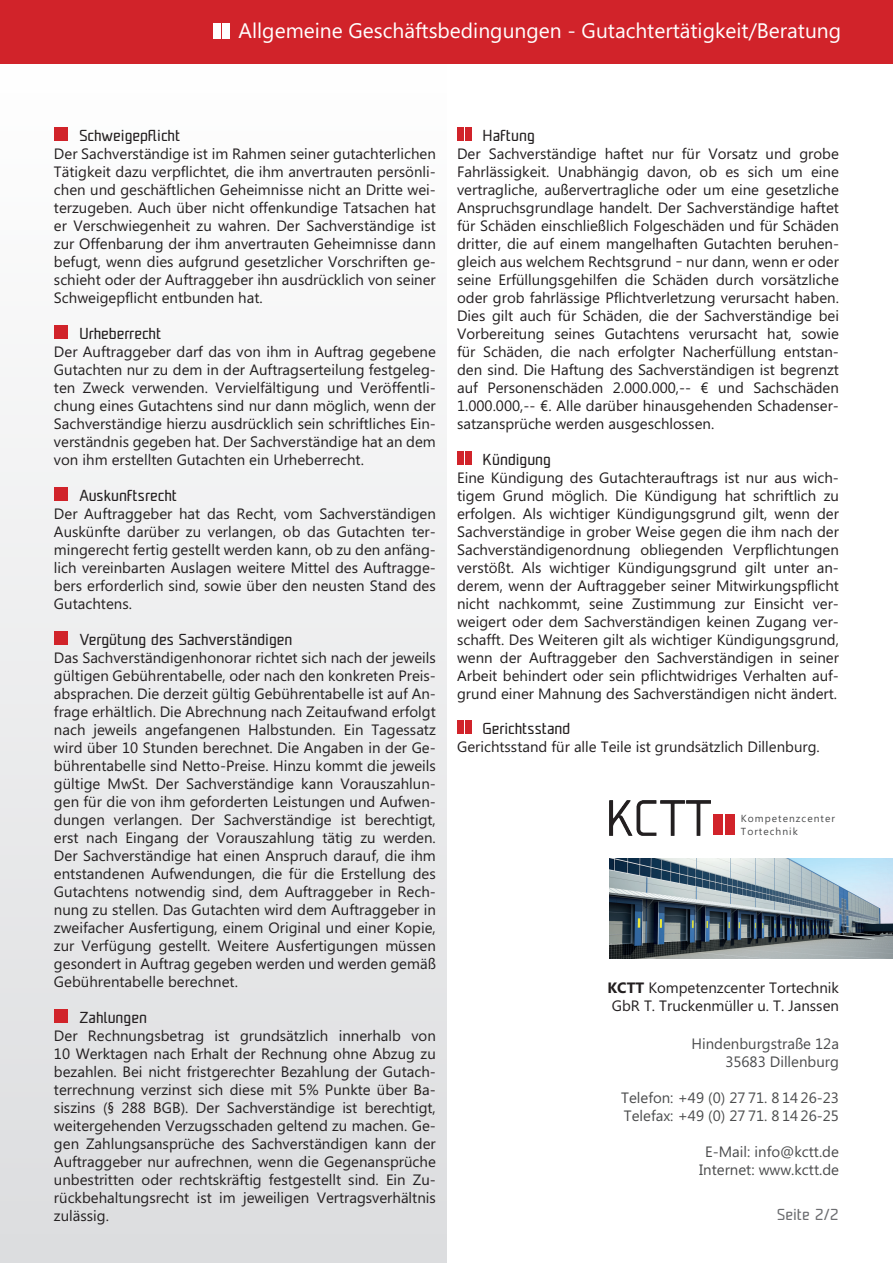
<style>
.page{position:relative;width:893px;height:1263px;background:#fff}
.page>*{position:absolute;margin:0;border:0;box-sizing:border-box;transform-origin:0 0}
.t1{font:21px "Microsoft Phags Pa";color:#fff}
.t2{font:15px/18px "Microsoft Phags Pa";color:#231f20;text-align:justify}
.t3{font:15px/18px "Microsoft Phags Pa";color:#4b4c4d;text-align:right}
.t4{font:15px "Unicod Sans";color:#231f20}
.t5{font:15px "Unicod Sans";color:#6c6d70}
.t6{font:10.2px/12.3px "Microsoft Phags Pa";letter-spacing:.1em;color:#4b4c4d}
.s1{font-weight:700}
</style>
<div class="page">
<div style="left:0;top:64px;width:446px;height:1199px;background:linear-gradient(to bottom,#fefefe,#dcdddf)"></div>
<div style="left:0;top:0;width:893px;height:64px;background:#d1232a"></div>
<div style="left:62px;top:128px;width:6px;height:13px;background:#d1232a"></div>
<div style="left:54px;top:128px;width:6px;height:13px;background:#d1232a"></div>
<div style="left:62px;top:326px;width:6px;height:13px;background:#d1232a"></div>
<div style="left:54px;top:326px;width:6px;height:13px;background:#d1232a"></div>
<div style="left:62px;top:488px;width:6px;height:13px;background:#d1232a"></div>
<div style="left:54px;top:488px;width:6px;height:13px;background:#d1232a"></div>
<div style="left:62px;top:632px;width:6px;height:13px;background:#d1232a"></div>
<div style="left:54px;top:632px;width:6px;height:13px;background:#d1232a"></div>
<div style="left:62px;top:1010px;width:6px;height:13px;background:#d1232a"></div>
<div style="left:54px;top:1010px;width:6px;height:13px;background:#d1232a"></div>
<div style="left:465px;top:128px;width:6px;height:13px;background:#d1232a"></div>
<div style="left:457px;top:128px;width:6px;height:13px;background:#d1232a"></div>
<div style="left:465px;top:452px;width:6px;height:13px;background:#d1232a"></div>
<div style="left:457px;top:452px;width:6px;height:13px;background:#d1232a"></div>
<div style="left:465px;top:720px;width:6px;height:14px;background:#d1232a"></div>
<div style="left:457px;top:720px;width:6px;height:14px;background:#d1232a"></div>
<div style="left:725px;top:814px;width:10px;height:21px;background:#d1232a"></div>
<div style="left:714px;top:814px;width:9px;height:21px;background:#d1232a"></div>
<img style="left:609px;top:801px;width:101px;height:34px">
<img style="left:609px;top:858px;width:284px;height:100px">
<div style="left:223px;top:23px;width:7px;height:16px;background:#fff"></div>
<div style="left:214px;top:23px;width:7px;height:16px;background:#fff"></div>
<h1 class="t1" style="left:239px;top:17px;width:604px">Allgemeine Geschäftsbedingungen - Gutachtertätigkeit/Beratung</h1>
<p class="t4" style="left:80px;top:126px;width:102px">Schweigepflicht</p>
<p class="t2" style="left:54px;top:144px;width:383px">Der Sachverständige ist im Rahmen seiner gutachterlichen Tätigkeit dazu verpflichtet, die ihm anvertrauten persönli&shy;chen und geschäftlichen Geheimnisse nicht an Dritte wei&shy;terzugeben. Auch über nicht offenkundige Tatsachen hat er Verschwiegenheit zu wahren. Der Sachverständige ist zur Offenbarung der ihm anvertrauten Geheimnisse dann befugt, wenn dies aufgrund gesetzlicher Vorschriften ge&shy;schieht oder der Auftraggeber ihn ausdrücklich von seiner Schweigepflicht entbunden hat.</p>
<p class="t4" style="left:80px;top:324px;width:83px">Urheberrecht</p>
<p class="t2" style="left:54px;top:342px;width:383px">Der Auftraggeber darf das von ihm in Auftrag gegebene Gutachten nur zu dem in der Auftragserteilung festgeleg&shy;ten Zweck verwenden. Vervielfältigung und Veröffentli&shy;chung eines Gutachtens sind nur dann möglich, wenn der Sachverständige hierzu ausdrücklich sein schriftliches Ein&shy;verständnis gegeben hat. Der Sachverständige hat an dem von ihm erstellten Gutachten ein Urheberrecht.</p>
<p class="t4" style="left:80px;top:486px;width:99px">Auskunftsrecht</p>
<p class="t2" style="left:54px;top:504px;width:383px">Der Auftraggeber hat das Recht, vom Sachverständigen Auskünfte darüber zu verlangen, ob das Gutachten ter&shy;mingerecht fertig gestellt werden kann, ob zu den anfäng&shy;lich vereinbarten Auslagen weitere Mittel des Auftragge&shy;bers erforderlich sind, sowie über den neusten Stand des Gutachtens.</p>
<p class="t4" style="left:80px;top:630px;width:214px">Vergütung des Sachverständigen</p>
<p class="t2" style="left:54px;top:648px;width:383px">Das Sachverständigenhonorar richtet sich nach der jeweils gültigen Gebührentabelle, oder nach den konkreten Preis&shy;absprachen. Die derzeit gültig Gebührentabelle ist auf An&shy;frage erhältlich. Die Abrechnung nach Zeitaufwand erfolgt nach jeweils angefangenen Halbstunden. Ein Tagessatz wird über 10 Stunden berechnet. Die Angaben in der Ge&shy;bührentabelle sind Netto-Preise. Hinzu kommt die jeweils gültige MwSt. Der Sachverständige kann Vorauszahlun&shy;gen für die von ihm geforderten Leistungen und Aufwen&shy;dungen verlangen. Der Sachverständige ist berechtigt, erst nach Eingang der Vorauszahlung tätig zu werden.<br>Der Sachverständige hat einen Anspruch darauf, die ihm entstandenen Aufwendungen, die für die Erstellung des Gutachtens notwendig sind, dem Auftraggeber in Rech&shy;nung zu stellen. Das Gutachten wird dem Auftraggeber in zweifacher Ausfertigung, einem Original und einer Kopie, zur Verfügung gestellt. Weitere Ausfertigungen müssen gesondert in Auftrag gegeben werden und werden gemäß Gebührentabelle berechnet.</p>
<p class="t4" style="left:80px;top:1008px;width:69px">Zahlungen</p>
<p class="t2" style="left:54px;top:1026px;width:383px">Der Rechnungsbetrag ist grundsätzlich innerhalb von 10 Werktagen nach Erhalt der Rechnung ohne Abzug zu bezahlen. Bei nicht fristgerechter Bezahlung der Gutach&shy;terrechnung verzinst sich diese mit 5% Punkte über Ba&shy;siszins (§ 288 BGB). Der Sachverständige ist berechtigt, weitergehenden Verzugsschaden geltend zu machen. Ge&shy;gen Zahlungsansprüche des Sachverständigen kann der Auftraggeber nur aufrechnen, wenn die Gegenansprüche unbestritten oder rechtskräftig festgestellt sind. Ein Zu&shy;rückbehaltungsrecht ist im jeweiligen Vertragsverhältnis zulässig.</p>
<p class="t4" style="left:483px;top:126px;width:54px">Haftung</p>
<p class="t2" style="left:457px;top:144px;width:383px">Der Sachverständige haftet nur für Vorsatz und grobe Fahrlässigkeit. Unabhängig davon, ob es sich um eine vertragliche, außervertragliche oder um eine gesetzliche Anspruchsgrundlage handelt. Der Sachverständige haftet für Schäden einschließlich Folgeschäden und für Schäden dritter, die auf einem mangelhaften Gutachten beruhen&shy;gleich aus welchem Rechtsgrund – nur dann, wenn er oder seine Erfüllungsgehilfen die Schäden durch vorsätzliche oder grob fahrlässige Pflichtverletzung verursacht haben.<br>Dies gilt auch für Schäden, die der Sachverständige bei Vorbereitung seines Gutachtens verursacht hat, sowie für Schäden, die nach erfolgter Nacherfüllung entstan&shy;den sind. Die Haftung des Sachverständigen ist begrenzt auf Personenschäden 2.000.000,-- € und Sachschäden 1.000.000,-- €. Alle darüber hinausgehenden Schadenser&shy;satzansprüche werden ausgeschlossen.</p>
<p class="t4" style="left:483px;top:450px;width:70px">Kündigung</p>
<p class="t2" style="left:457px;top:468px;width:383px">Eine Kündigung des Gutachterauftrags ist nur aus wich&shy;tigem Grund möglich. Die Kündigung hat schriftlich zu erfolgen. Als wichtiger Kündigungsgrund gilt, wenn der Sachverständige in grober Weise gegen die ihm nach der Sachverständigenordnung obliegenden Verpflichtungen verstößt. Als wichtiger Kündigungsgrund gilt unter an&shy;derem, wenn der Auftraggeber seiner Mitwirkungspflicht nicht nachkommt, seine Zustimmung zur Einsicht ver&shy;weigert oder dem Sachverständigen keinen Zugang ver&shy;schafft. Des Weiteren gilt als wichtiger Kündigungsgrund, wenn der Auftraggeber den Sachverständigen in seiner Arbeit behindert oder sein pflichtwidriges Verhalten auf&shy;grund einer Mahnung des Sachverständigen nicht ändert.</p>
<p class="t4" style="left:483px;top:718px;width:89px">Gerichtsstand</p>
<p class="t2" style="left:457px;top:737px;width:364px">Gerichtsstand für alle Teile ist grundsätzlich Dillenburg.</p>
<p class="t6" style="left:741px;top:812px;width:96px">Kompetenzcenter<br>Tortechnik</p>
<p class="t2" style="left:608px;top:977px;width:233px"><span class="s1">KCTT</span> Kompetenzcenter Tortechnik<br>GbR T. Truckenmüller u. T. Janssen</p>
<p class="t3" style="left:691px;top:1034px;width:149px">Hindenburgstraße 12a<br>35683 Dillenburg</p>
<p class="t3" style="left:621px;top:1088px;width:219px;text-align:left">Telefon: +49 (0) 27 71. 8 14 26-23<br>Telefax: +49 (0) 27 71. 8 14 26-25</p>
<p class="t3" style="left:699px;top:1142px;width:141px;text-align:center">E-Mail: info@kctt.de<br>Internet: www.kctt.de</p>
<p class="t5" style="left:777px;top:1205px;width:63px">Seite 2/2</p>
</div>
